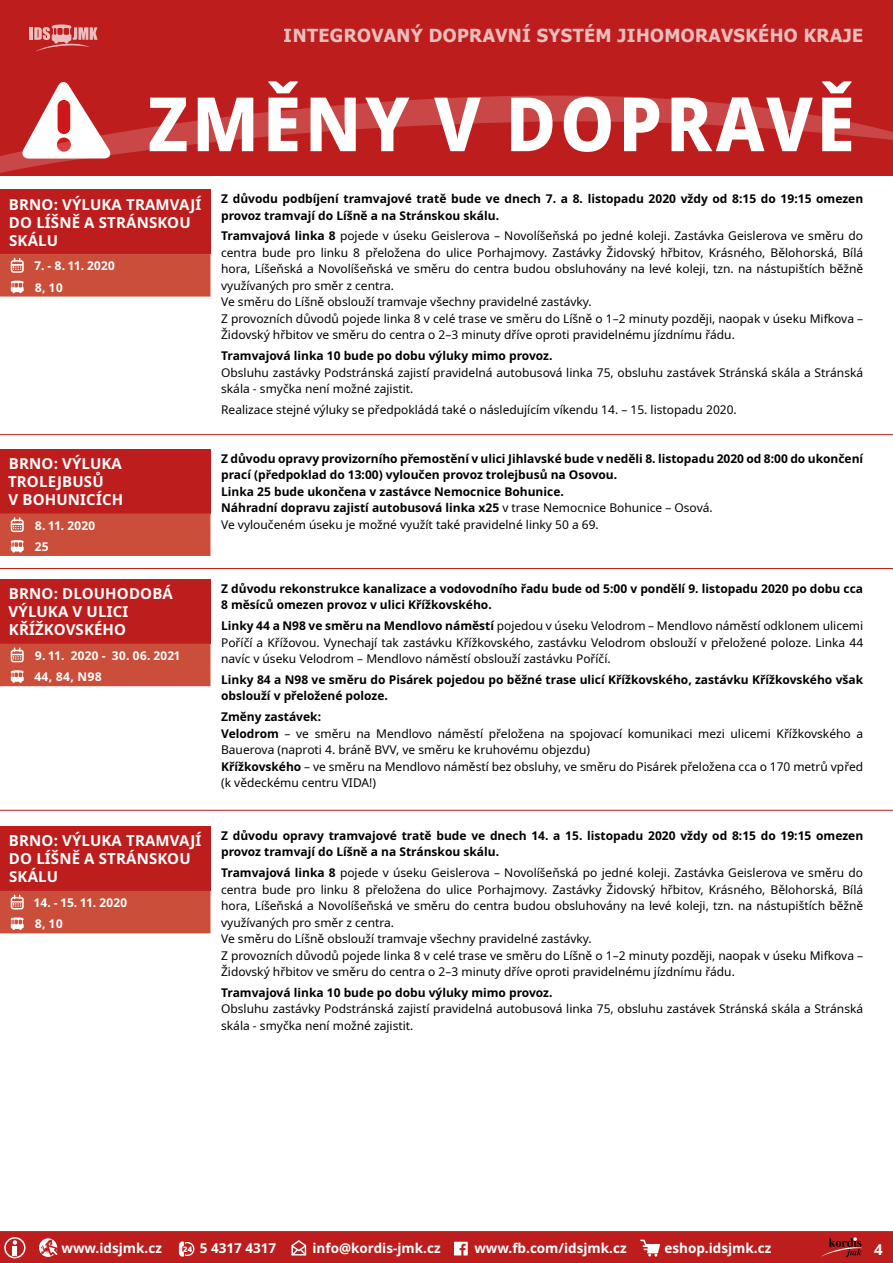
<style>
.page{position:relative;width:893px;height:1263px;background:#fff}
.page>*{position:absolute;margin:0;border:0;box-sizing:border-box;transform-origin:0 0}
.t1{font:800 semi-condensed 75px "Noto Sans";letter-spacing:.05em;color:#fff}
.t2{font:700 18px "Tahoma";letter-spacing:.02em;color:#fff}
.t3{font:700 15px/18px "Noto Sans";letter-spacing:.01em;color:#fff}
.t4{font:700 13.5px "Noto Sans";color:#fff}
.t5{font:12px/16.5px "Noto Sans";color:#000}
.t6{font:700 12px/16.5px "Noto Sans";color:#000}
.t7{font:700 12px/21.3px "Noto Sans";color:#fff}
.s1{font-weight:700}
.s2{font-weight:400}
.s3{font-weight:900;font-size:7.5px}
</style>
<div class="page">
<div style="left:0;top:0;width:893px;height:175px;background:#bd1d1d"></div>
<svg style="left:53px;top:82px;width:22px;height:13px"></svg>
<svg style="left:30px;top:24px;width:68px;height:27px"></svg>
<svg style="left:0;top:1231px;width:893px;height:32px;background:#bd2423"></svg>
<svg style="left:0;top:95px;width:893px;height:118px"></svg>
<hr style="left:0;top:810px;width:893px;height:1px;background:#bd1d1d">
<hr style="left:0;top:434px;width:893px;height:1px;background:#bd1d1d">
<div style="left:0;top:189px;width:210px;height:65px;background:#bd1d1d"></div>
<div style="left:0;top:254px;width:210px;height:43px;background:#ca4e39"></div>
<div style="left:0;top:826px;width:210px;height:65px;background:#bd1d1d"></div>
<div style="left:0;top:891px;width:210px;height:42px;background:#ca4e39"></div>
<div style="left:0;top:449px;width:210px;height:64px;background:#bd1d1d"></div>
<div style="left:0;top:513px;width:210px;height:43px;background:#ca4e39"></div>
<hr style="left:0;top:568px;width:893px;height:1px;background:#bd1d1d">
<div style="left:0;top:579px;width:210px;height:65px;background:#bd1d1d"></div>
<div style="left:0;top:644px;width:210px;height:42px;background:#ca4e39"></div>
<h2 class="t2" style="left:284px;top:23px;width:581px">INTEGROVANÝ DOPRAVNÍ SYSTÉM JIHOMORAVSKÉHO KRAJE</h2>
<h1 class="t1" style="left:148px;top:69px;width:709px">ZMĚNY V DOPRAVĚ</h1>
<p class="t3" style="left:9px;top:195px;width:194px">BRNO: VÝLUKA TRAMVAJÍ<br>DO LÍŠNĚ A STRÁNSKOU<br>SKÁLU</p>
<p class="t7" style="left:35px;top:256px;width:82px">7. - 8. 11. 2020<br>8, 10</p>
<p class="t6" style="left:221px;top:191px;width:644px">Z důvodu podbíjení tramvajové tratě bude ve dnech 7. a 8. listopadu 2020 vždy od 8:15 do 19:15 omezen provoz tramvají do Líšně a na Stránskou skálu.</p>
<p class="t5" style="left:221px;top:228px;width:644px"><span class="s1">Tramvajová linka 8</span> pojede v úseku Geislerova – Novolíšeňská po jedné koleji. Zastávka Geislerova ve směru do centra bude pro linku 8 přeložena do ulice Porhajmovy. Zastávky Židovský hřbitov, Krásného, Bělohorská, Bílá hora, Líšeňská a Novolíšeňská ve směru do centra budou obsluhovány na levé koleji, tzn. na nástupištích běžně využívaných pro směr z centra.<br>Ve směru do Líšně obslouží tramvaje všechny pravidelné zastávky.<br>Z provozních důvodů pojede linka 8 v celé trase ve směru do Líšně o 1–2 minuty později, naopak v úseku Mifkova – Židovský hřbitov ve směru do centra o 2–3 minuty dříve oproti pravidelnému jízdnímu řádu.</p>
<p class="t6" style="left:221px;top:348px;width:333px">Tramvajová linka 10 bude po dobu výluky mimo provoz.</p>
<p class="t5" style="left:221px;top:364px;width:644px">Obsluhu zastávky Podstránská zajistí pravidelná autobusová linka 75, obsluhu zastávek Stránská skála a Stránská skála - smyčka není možné zajistit.</p>
<p class="t5" style="left:221px;top:402px;width:517px">Realizace stejné výluky se předpokládá také o následujícím víkendu 14. – 15. listopadu 2020.</p>
<p class="t3" style="left:8px;top:455px;width:117px">BRNO: VÝLUKA<br>TROLEJBUSŮ<br>V BOHUNICÍCH</p>
<p class="t7" style="left:35px;top:515px;width:62px">8. 11. 2020<br>25</p>
<p class="t6" style="left:221px;top:450px;width:644px">Z důvodu opravy provizorního přemostění v ulici Jihlavské bude v neděli 8. listopadu 2020 od 8:00 do ukončení prací (předpoklad do 13:00) vyloučen provoz trolejbusů na Osovou.<br>Linka 25 bude ukončena v zastávce Nemocnice Bohunice.<br>Náhradní dopravu zajistí autobusová linka x25 <span class="s2">v trase Nemocnice Bohunice – Osová.<br>Ve vyloučeném úseku je možné využít také pravidelné linky 50 a 69.</span></p>
<p class="t3" style="left:9px;top:585px;width:166px">BRNO: DLOUHODOBÁ<br>VÝLUKA V ULICI<br>KŘÍŽKOVSKÉHO</p>
<p class="t7" style="left:34px;top:645px;width:148px">9. 11. 2020 - 30. 06. 2021<br>44, 84, N98</p>
<p class="t6" style="left:221px;top:580px;width:643px">Z důvodu rekonstrukce kanalizace a vodovodního řadu bude od 5:00 v pondělí 9. listopadu 2020 po dobu cca<br>8 měsíců omezen provoz v ulici Křížkovského.</p>
<p class="t5" style="left:221px;top:618px;width:644px;text-align:justify"><span class="s1">Linky 44 a N98 ve směru na Mendlovo náměstí</span> pojedou v úseku Velodrom – Mendlovo náměstí odklonem ulicemi Poříčí a Křížovou. Vynechají tak zastávku Křížkovského, zastávku Velodrom obslouží v přeložené poloze. Linka 44 navíc v úseku Velodrom – Mendlovo náměstí obslouží zastávku Poříčí.</p>
<p class="t6" style="left:221px;top:671px;width:644px">Linky 84 a N98 ve směru do Pisárek pojedou po běžné trase ulicí Křížkovského, zastávku Křížkovského však obslouží v přeložené poloze.</p>
<p class="t5" style="left:221px;top:709px;width:644px"><span class="s1">Změny zastávek:<br>Velodrom</span> – ve směru na Mendlovo náměstí přeložena na spojovací komunikaci mezi ulicemi Křížkovského a Bauerova (naproti 4. bráně BVV, ve směru ke kruhovému objezdu)<br><span class="s1">Křížkovského</span> – ve směru na Mendlovo náměstí bez obsluhy, ve směru do Pisárek přeložena cca o 170 metrů vpřed (k vědeckému centru VIDA!)</p>
<p class="t3" style="left:9px;top:832px;width:194px">BRNO: VÝLUKA TRAMVAJÍ<br>DO LÍŠNĚ A STRÁNSKOU<br>SKÁLU</p>
<p class="t7" style="left:34px;top:892px;width:95px">14. - 15. 11. 2020<br>8, 10</p>
<p class="t6" style="left:221px;top:828px;width:644px">Z důvodu opravy tramvajové tratě bude ve dnech 14. a 15. listopadu 2020 vždy od 8:15 do 19:15 omezen provoz tramvají do Líšně a na Stránskou skálu.</p>
<p class="t5" style="left:221px;top:865px;width:644px"><span class="s1">Tramvajová linka 8</span> pojede v úseku Geislerova – Novolíšeňská po jedné koleji. Zastávka Geislerova ve směru do centra bude pro linku 8 přeložena do ulice Porhajmovy. Zastávky Židovský hřbitov, Krásného, Bělohorská, Bílá hora, Líšeňská a Novolíšeňská ve směru do centra budou obsluhovány na levé koleji, tzn. na nástupištích běžně využívaných pro směr z centra.<br>Ve směru do Líšně obslouží tramvaje všechny pravidelné zastávky.<br>Z provozních důvodů pojede linka 8 v celé trase ve směru do Líšně o 1–2 minuty později, naopak v úseku Mifkova – Židovský hřbitov ve směru do centra o 2–3 minuty dříve oproti pravidelnému jízdnímu řádu.</p>
<p class="t6" style="left:221px;top:985px;width:333px">Tramvajová linka 10 bude po dobu výluky mimo provoz.</p>
<p class="t5" style="left:221px;top:1001px;width:644px">Obsluhu zastávky Podstránská zajistí pravidelná autobusová linka 75, obsluhu zastávek Stránská skála a Stránská skála - smyčka není možné zajistit.</p>
<p class="t4" style="left:62px;top:1239px;width:102px">www.idsjmk.cz</p>
<p class="t4" style="left:183px;top:1239px;width:95px"><span class="s3">24</span> 5 4317 4317</p>
<p class="t4" style="left:312px;top:1239px;width:130px">info@kordis-jmk.cz</p>
<p class="t4" style="left:474px;top:1239px;width:154px">www.fb.com/idsjmk.cz</p>
<p class="t4" style="left:664px;top:1239px;width:108px">eshop.idsjmk.cz</p>
<p class="t3" style="left:874px;top:1241px;width:10px">4</p>
</div>
